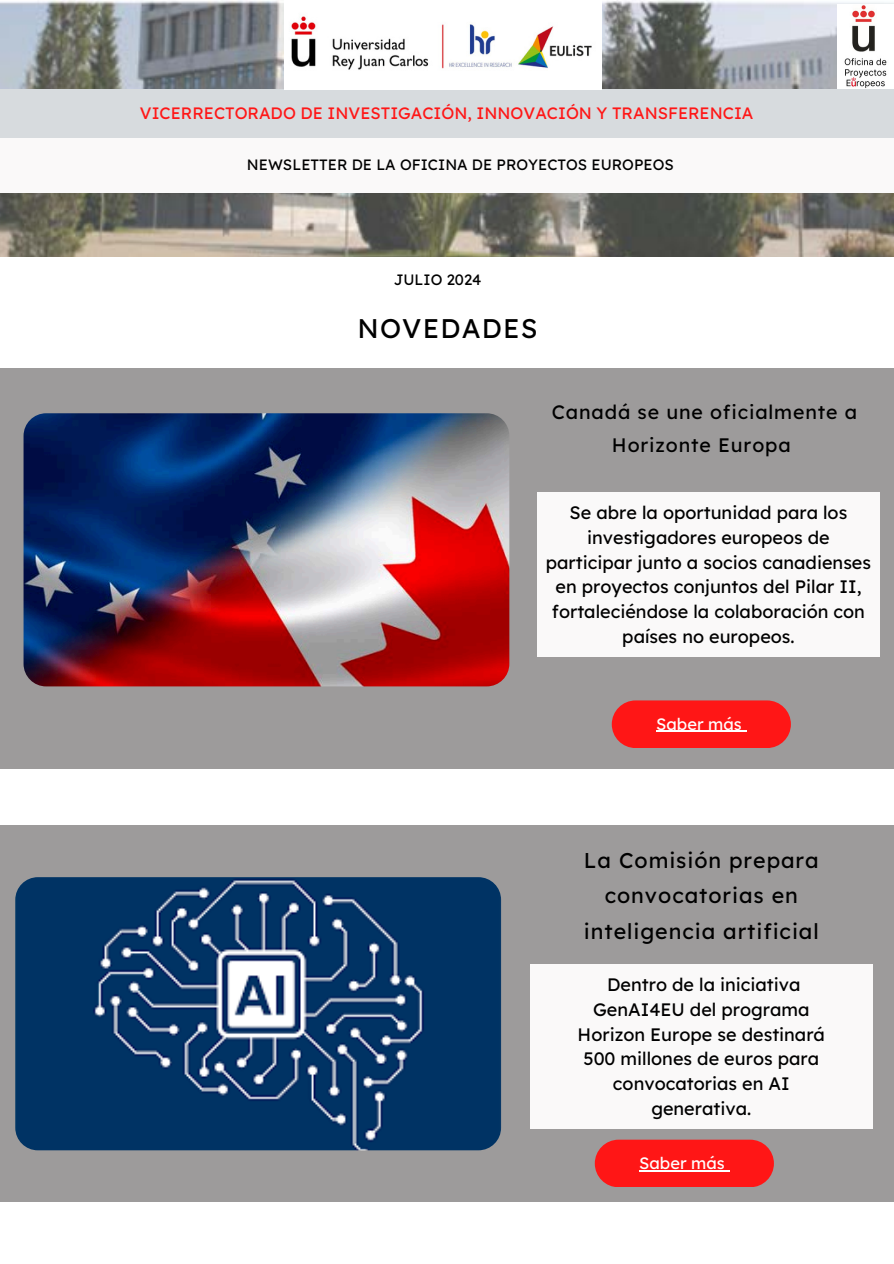
<style>
.page{position:relative;width:894px;height:1264px;background:#fff}
.page>*{position:absolute;margin:0;border:0;box-sizing:border-box;transform-origin:0 0}
.t1{font:26.85px "Lexend Deca";letter-spacing:.045em;color:#000}
.t2{font:21.45px/35.8px "Lexend Deca";letter-spacing:.045em;color:#000;text-align:center}
.t3{font:19.5px/32.7px "Lexend Deca";letter-spacing:.045em;color:#000;text-align:center}
.t4{font:18px/24.8px "Lexend Deca";color:#000;text-align:center}
.t5{font:16.5px "Lexend Deca";color:#ff1616}
.t6{font:16.5px "Lexend Deca";color:#fff}
.t7{font:15px "Lexend Deca";color:#000}
</style>
<div class="page">
<img style="left:0;top:0;width:893px;height:256px">
<div style="left:0;top:128px;width:893px;height:64px;background:#faf9f9"></div>
<div style="left:0;top:89px;width:893px;height:48px;background:#d7dbde"></div>
<img style="left:284px;top:0;width:317px;height:90px">
<img style="left:836px;top:4px;width:57px;height:85px">
<div style="left:0;top:368px;width:893px;height:401px;background:#9d9b9b"></div>
<img style="left:24px;top:413px;width:485px;height:273px;border-radius:23px">
<div style="left:611px;top:700px;width:179px;height:48px;background:#ff1616;border-radius:24px"></div>
<hr style="left:656px;top:730px;width:85px;height:2px;background:#fff">
<div style="left:537px;top:492px;width:342px;height:164px;background:#faf9f9"></div>
<div style="left:0;top:825px;width:893px;height:376px;background:#9d9b9b"></div>
<img style="left:15px;top:877px;width:486px;height:273px;border-radius:23px">
<div style="left:594px;top:1139px;width:179px;height:48px;background:#ff1616;border-radius:24px"></div>
<hr style="left:639px;top:1169px;width:85px;height:2px;background:#fff">
<div style="left:530px;top:963px;width:342px;height:165px;background:#faf9f9"></div>
<p class="t5" style="left:140px;top:103px;width:615px">VICERRECTORADO DE INVESTIGACIÓN, INNOVACIÓN Y TRANSFERENCIA</p>
<p class="t7" style="left:247px;top:155px;width:428px">NEWSLETTER DE LA OFICINA DE PROYECTOS EUROPEOS</p>
<h3 class="t7" style="left:394px;top:270px;width:89px">JULIO 2024</h3>
<p class="t1" style="left:357px;top:311px;width:182px">NOVEDADES</p>
<p class="t3" style="left:551px;top:395px;width:307px">Canadá se une oficialmente a<br>Horizonte Europa</p>
<h2 class="t4" style="left:545px;top:500px;width:327px">Se abre la oportunidad para los investigadores europeos de participar junto a socios canadienses en proyectos conjuntos del Pilar II, fortaleciéndose la colaboración con países no europeos.</h2>
<h1 class="t6" style="left:656px;top:713px;width:87px">Saber más</h1>
<h2 class="t2" style="left:583px;top:841px;width:236px">La Comisión prepara convocatorias en inteligencia artificial</h2>
<h4 class="t4" style="left:577px;top:971px;width:249px">Dentro de la iniciativa<br>GenAI4EU del programa<br>Horizon Europe se destinará<br>500 millones de euros para convocatorias en AI generativa.</h4>
<p class="t6" style="left:639px;top:1152px;width:87px">Saber más</p>
</div>
